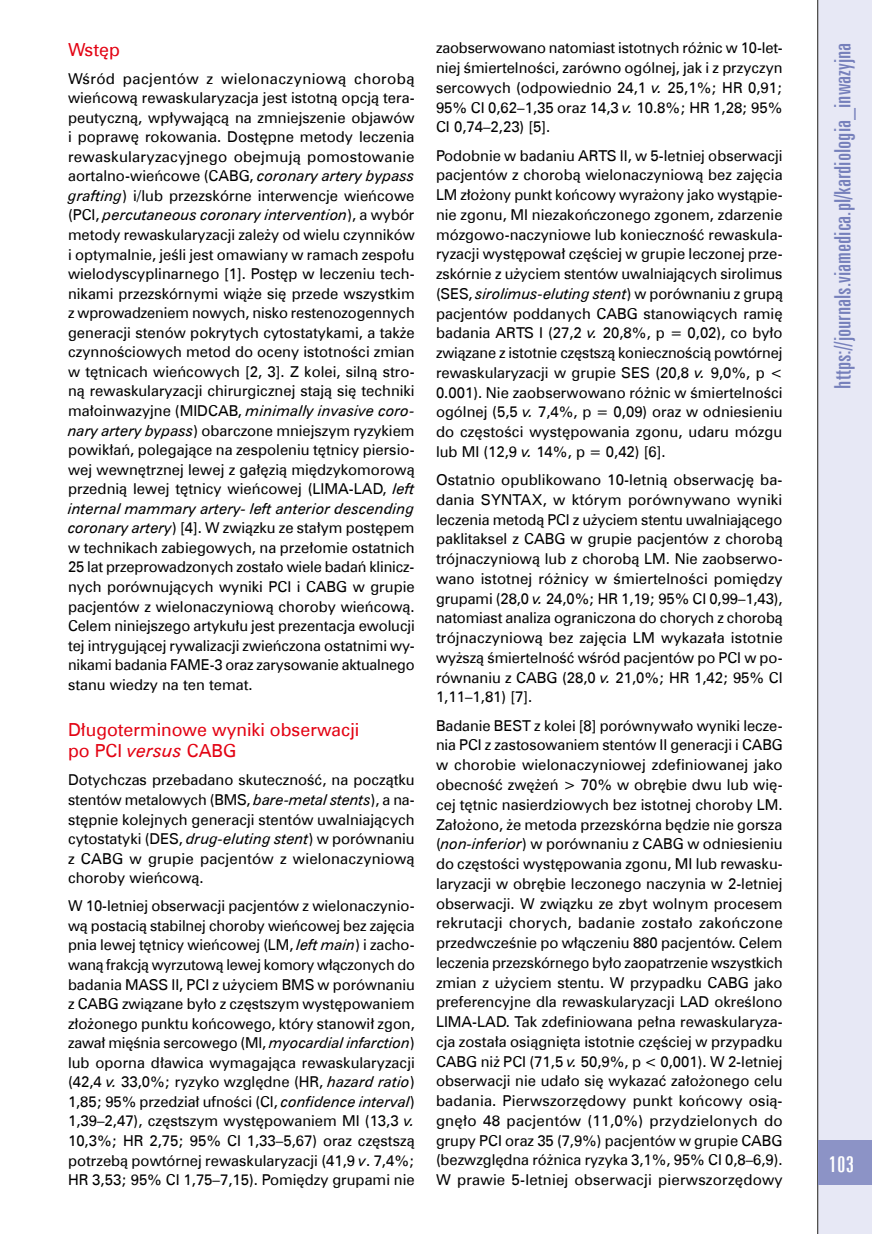
<style>
.page{position:relative;width:872px;height:1234px;background:#fff}
.page>*{position:absolute;margin:0;border:0;box-sizing:border-box;transform-origin:0 0}
.t1{font:22.5px "Zurich X Cn EU";color:#7680bb;scale:1.07 1}
.t2{font:22.5px "Zurich X Cn EU";color:#fff;scale:1.07 1}
.t3{font:18px/21px "Zurich EU";color:#e30313}
.t4{font:15px/19.8px "Zurich EU";color:#000;text-align:justify}
.s1{font-style:italic}
</style>
<div class="page">
<div style="left:817px;top:0;width:55px;height:1233px;background:#e7e8f5"></div>
<hr style="left:817px;top:0;width:1px;height:1233px;background:#1d1c18">
<div style="left:817px;top:1140px;width:55px;height:44px;background:#8c93c6"></div>
<p class="t3" style="left:68px;top:38px;width:53px">Wstęp</p>
<p class="t4" style="left:68px;top:68px;width:348px">Wśród pacjentów z wielonaczyniową chorobą wieńcową rewaskularyzacja jest istotną opcją tera&shy;peutyczną, wpływającą na zmniejszenie objawów i poprawę rokowania. Dostępne metody leczenia rewaskularyzacyjnego obejmują pomostowanie aortalno-wieńcowe (CABG, <span class="s1">coronary artery bypass grafting</span>) i/lub przezskórne interwencje wieńcowe (PCI, <span class="s1">percutaneous coronary intervention</span>), a wybór metody rewaskularyzacji zależy od wielu czynników i optymalnie, jeśli jest omawiany w ramach zespołu wielodyscyplinarnego [1]. Postęp w leczeniu tech&shy;nikami przezskórnymi wiąże się przede wszystkim z wprowadzeniem nowych, nisko restenozogennych generacji stenów pokrytych cytostatykami, a także czynnościowych metod do oceny istotności zmian w tętnicach wieńcowych [2, 3]. Z kolei, silną stro&shy;ną rewaskularyzacji chirurgicznej stają się techniki małoinwazyjne (MIDCAB, <span class="s1">minimally invasive coro&shy;nary artery bypass</span>) obarczone mniejszym ryzykiem powikłań, polegające na zespoleniu tętnicy piersio&shy;wej wewnętrznej lewej z gałęzią międzykomorową przednią lewej tętnicy wieńcowej (LIMA-LAD, <span class="s1">left internal mammary artery- left anterior descending coronary artery</span>) [4]. W związku ze stałym postępem w technikach zabiegowych, na przełomie ostatnich 25 lat przeprowadzonych zostało wiele badań klinicz&shy;nych porównujących wyniki PCI i CABG w grupie pacjentów z wielonaczyniową choroby wieńcową.<br>Celem niniejszego artykułu jest prezentacja ewolucji tej intrygującej rywalizacji zwieńczona ostatnimi wy&shy;nikami badania FAME-3 oraz zarysowanie aktualnego stanu wiedzy na ten temat.</p>
<p class="t3" style="left:68px;top:719px;width:293px">Długoterminowe wyniki obserwacji po PCI <span class="s1">versus</span> CABG</p>
<p class="t4" style="left:68px;top:770px;width:348px">Dotychczas przebadano skuteczność, na początku stentów metalowych (BMS, <span class="s1">bare-metal stents</span>), a na&shy;stępnie kolejnych generacji stentów uwalniających cytostatyki (DES, <span class="s1">drug-eluting stent</span>) w porównaniu z CABG w grupie pacjentów z wielonaczyniową choroby wieńcową.</p>
<p class="t4" style="left:68px;top:895px;width:348px">W 10-letniej obserwacji pacjentów z wielonaczynio&shy;wą postacią stabilnej choroby wieńcowej bez zajęcia pnia lewej tętnicy wieńcowej (LM, <span class="s1">left main</span>) i zacho&shy;waną frakcją wyrzutową lewej komory włączonych do badania MASS II, PCI z użyciem BMS w porównaniu z CABG związane było z częstszym występowaniem złożonego punktu końcowego, który stanowił zgon, zawał mięśnia sercowego (MI, <span class="s1">myocardial infarction</span>) lub oporna dławica wymagająca rewaskularyzacji (42,4 <span class="s1">v.</span> 33,0%; ryzyko względne (HR, <span class="s1">hazard ratio</span>)<br>1,85; 95% przedział ufności (CI, <span class="s1">confidence interval</span>)<br>1,39–2,47), częstszym występowaniem MI (13,3 <span class="s1">v.<br></span>10,3%; HR 2,75; 95% CI 1,33–5,67) oraz częstszą potrzebą powtórnej rewaskularyzacji (41,9 <span class="s1">v</span>. 7,4%; HR 3,53; 95% CI 1,75–7,15). Pomiędzy grupami nie</p>
<p class="t4" style="left:436px;top:38px;width:348px">zaobserwowano natomiast istotnych różnic w 10-let&shy;niej śmiertelności, zarówno ogólnej, jak i z przyczyn sercowych (odpowiednio 24,1 <span class="s1">v.</span> 25,1%; HR 0,91; 95% CI 0,62–1,35 oraz 14,3 <span class="s1">v.</span> 10.8%; HR 1,28; 95% CI 0,74–2,23) [5].</p>
<p class="t4" style="left:436px;top:145px;width:348px">Podobnie w badaniu ARTS II, w 5-letniej obserwacji pacjentów z chorobą wielonaczyniową bez zajęcia LM złożony punkt końcowy wyrażony jako wystąpie&shy;nie zgonu, MI niezakończonego zgonem, zdarzenie mózgowo-naczyniowe lub konieczność rewaskula&shy;ryzacji występował częściej w grupie leczonej prze&shy;zskórnie z użyciem stentów uwalniających sirolimus (SES, <span class="s1">sirolimus-eluting stent</span>) w porównaniu z grupą pacjentów poddanych CABG stanowiących ramię badania ARTS I (27,2 <span class="s1">v.</span> 20,8%, p = 0,02), co było związane z istotnie częstszą koniecznością powtórnej rewaskularyzacji w grupie SES (20,8 <span class="s1">v.</span> 9,0%, p &lt; 0.001). Nie zaobserwowano różnic w śmiertelności ogólnej (5,5 <span class="s1">v.</span> 7,4%, p = 0,09) oraz w odniesieniu do częstości występowania zgonu, udaru mózgu lub MI (12,9 <span class="s1">v.</span> 14%, p = 0,42) [6].</p>
<p class="t4" style="left:436px;top:469px;width:348px">Ostatnio opublikowano 10-letnią obserwację ba&shy;dania SYNTAX, w którym porównywano wyniki leczenia metodą PCI z użyciem stentu uwalniającego paklitaksel z CABG w grupie pacjentów z chorobą trójnaczyniową lub z chorobą LM. Nie zaobserwo&shy;wano istotnej różnicy w śmiertelności pomiędzy grupami (28,0 <span class="s1">v.</span> 24,0%; HR 1,19; 95% CI 0,99–1,43), natomiast analiza ograniczona do chorych z chorobą trójnaczyniową bez zajęcia LM wykazała istotnie wyższą śmiertelność wśród pacjentów po PCI w po&shy;równaniu z CABG (28,0 <span class="s1">v.</span> 21,0%; HR 1,42; 95% CI 1,11–1,81) [7].</p>
<p class="t4" style="left:436px;top:715px;width:348px">Badanie BEST z kolei [8] porównywało wyniki lecze&shy;nia PCI z zastosowaniem stentów II generacji i CABG w chorobie wielonaczyniowej zdefiniowanej jako obecność zwężeń &gt; 70% w obrębie dwu lub wię&shy;cej tętnic nasierdziowych bez istotnej choroby LM.<br>Założono, że metoda przezskórna będzie nie gorsza (<span class="s1">non-inferior</span>) w porównaniu z CABG w odniesieniu do częstości występowania zgonu, MI lub rewasku&shy;laryzacji w obrębie leczonego naczynia w 2-letniej obserwacji. W związku ze zbyt wolnym procesem rekrutacji chorych, badanie zostało zakończone przedwcześnie po włączeniu 880 pacjentów. Celem leczenia przezskórnego było zaopatrzenie wszystkich zmian z użyciem stentu. W przypadku CABG jako preferencyjne dla rewaskularyzacji LAD określono LIMA-LAD. Tak zdefiniowana pełna rewaskularyza&shy;cja została osiągnięta istotnie częściej w przypadku CABG niż PCI (71,5 <span class="s1">v.</span> 50,9%, p &lt; 0,001). W 2-letniej obserwacji nie udało się wykazać założonego celu badania. Pierwszorzędowy punkt końcowy osią&shy;gnęło 48 pacjentów (11,0%) przydzielonych do grupy PCI oraz 35 (7,9%) pacjentów w grupie CABG (bezwzględna różnica ryzyka 3,1%, 95% CI 0,8–6,9).<br>W prawie 5-letniej obserwacji pierwszorzędowy</p>
<h1 class="t1" style="left:829px;top:388px;width:325px;rotate:-90deg">https://journals.viamedica.pl/kardiologia_inwazyjna</h1>
<h1 class="t2" style="left:828px;top:1150px;width:25px">103</h1>
</div>
